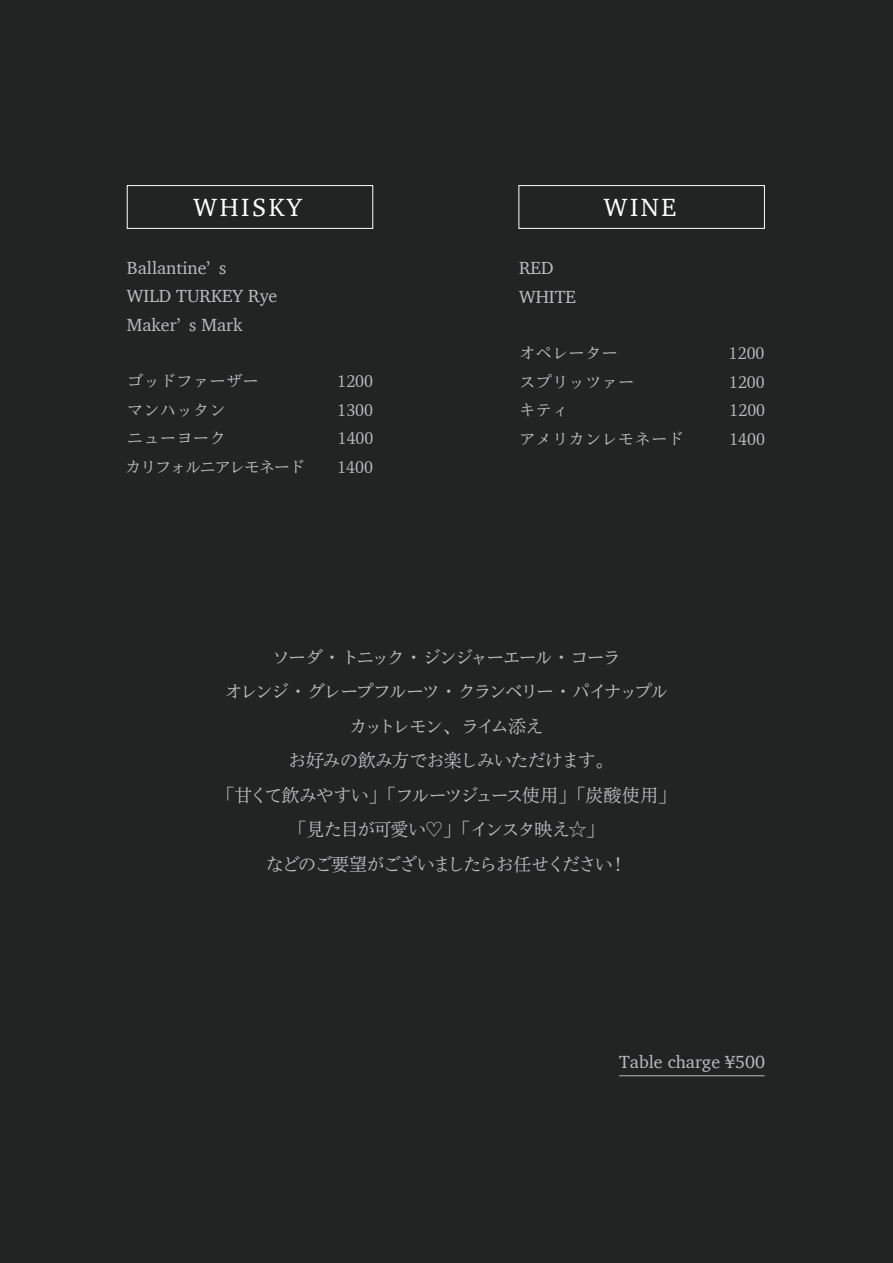
<style>
.page{position:relative;width:893px;height:1263px;background:#222323}
.page>*{position:absolute;margin:0;border:0;box-sizing:border-box;transform-origin:0 0}
.t1{font:25.5px "Charter";letter-spacing:.1em;color:#fff}
.t2{font:18px/34.5px "Toppan Bunkyu Mincho Pr 6 N";letter-spacing:-.095em;color:#bcbdc0;text-align:center}
.t3{font:18px/28.5px "Charter";color:#bcbdc0}
.t4{font:16.5px "Toppan Bunkyu Mincho Pr 6 N";color:#bcbdc0}
.t5{font:16.5px "Toppan Bunkyu Mincho Pr 6 N";letter-spacing:-.1em;color:#bcbdc0}
</style>
<div class="page">
<div style="left:518px;top:185px;width:247px;height:44px;border:1px solid #fff"></div>
<div style="left:127px;top:185px;width:246px;height:44px;border:1px solid #fff"></div>
<hr style="left:619px;top:1075px;width:145px;height:1px;background:#bcbdc0">
<h1 class="t1" style="left:194px;top:186px;width:110px">WHISKY</h1>
<p class="t3" style="left:127px;top:253px;width:152px">Ballantine’ s<br>WILD TURKEY Rye<br>Maker’ s Mark</p>
<p class="t4" style="left:127px;top:366px;width:133px">ゴッドファーザー</p>
<p class="t4" style="left:337px;top:366px;width:37px">1200</p>
<p class="t4" style="left:127px;top:394px;width:100px">マンハッタン</p>
<p class="t4" style="left:337px;top:394px;width:37px">1300</p>
<p class="t4" style="left:127px;top:423px;width:100px">ニューヨーク</p>
<p class="t4" style="left:338px;top:423px;width:37px">1400</p>
<p class="t5" style="left:125px;top:451px;width:181px">カリフォルニアレモネード</p>
<p class="t4" style="left:337px;top:451px;width:37px">1400</p>
<p class="t3" style="left:519px;top:254px;width:58px">RED<br>WHITE</p>
<h1 class="t1" style="left:604px;top:186px;width:74px">WINE</h1>
<p class="t4" style="left:519px;top:338px;width:100px">オペレーター</p>
<p class="t4" style="left:729px;top:338px;width:37px">1200</p>
<p class="t4" style="left:519px;top:366px;width:117px">スプリッツァー</p>
<p class="t4" style="left:729px;top:366px;width:37px">1200</p>
<p class="t4" style="left:519px;top:395px;width:51px">キティ</p>
<p class="t4" style="left:730px;top:395px;width:37px">1200</p>
<p class="t4" style="left:519px;top:423px;width:166px">アメリカンレモネード</p>
<p class="t4" style="left:729px;top:423px;width:37px">1400</p>
<p class="t2" style="left:217px;top:638px;width:461px">ソーダ・トニック・ジンジャーエール・コーラ<br>オレンジ・グレープフルーツ・クランベリー・パイナップルカットレモン、ライム添え<br>お好みの飲み方でお楽しみいただけます。<br>「甘くて飲みやすい」「フルーツジュース使用」「炭酸使用」「見た目が可愛い♡」「インスタ映え☆」<br>などのご要望がございましたらお任せください！</p>
<p class="t3" style="left:619px;top:1047px;width:147px">Table charge ¥500</p>
</div>
